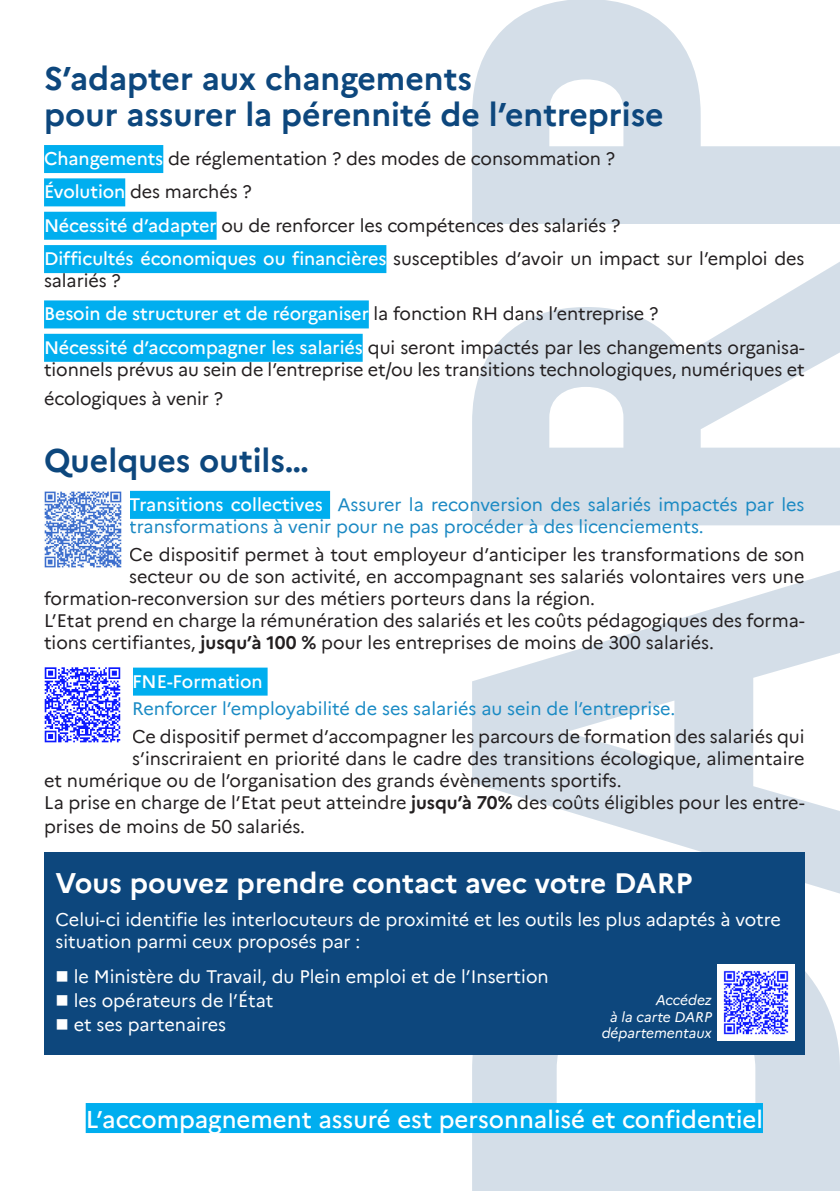
<style>
.page{position:relative;width:840px;height:1191px;background:#fff}
.page>*{position:absolute;margin:0;border:0;box-sizing:border-box;transform-origin:0 0}
.t1{font:700 32px/36px "Marianne";color:#0d477d}
.t2{font:700 28px "Marianne";color:#fff}
.t3{font:500 24px "Marianne";color:#fff}
.t4{font:18px/22px "Marianne";color:#231f20}
.t5{font:18px/21.6px "Marianne";color:#fff}
.t6{font:18px/22px "Marianne";color:#1b89c3}
.t7{font:500 18px "Marianne";letter-spacing:-.005em;color:#fff}
.t8{font:18px "Marianne";color:#198ac4}
.t9{font:italic 14px/16.8px "Marianne";color:#fff;text-align:right}
.s1{font-weight:500;color:#fff}
.s2{font-weight:400;color:#231f20}
.s3{font-weight:700}
</style>
<div class="page">
<svg style="left:472px;top:0;width:367px;height:1191px;fill:#d4dee8"></svg>
<div style="left:44px;top:852px;width:760px;height:202px;background:#0d477d"></div>
<div style="left:44px;top:145px;width:119px;height:28px;background:#00aeef"></div>
<div style="left:44px;top:178px;width:81px;height:28px;background:#00aeef"></div>
<div style="left:44px;top:212px;width:172px;height:28px;background:#00aeef"></div>
<div style="left:44px;top:245px;width:342px;height:28px;background:#00aeef"></div>
<div style="left:44px;top:300px;width:324px;height:28px;background:#00aeef"></div>
<div style="left:44px;top:334px;width:318px;height:28px;background:#00aeef"></div>
<div style="left:129px;top:491px;width:201px;height:28px;background:#00aeef"></div>
<div style="left:132px;top:667px;width:135px;height:28px;background:#00aeef"></div>
<div style="left:86px;top:1103px;width:676px;height:30px;background:#00aeef"></div>
<img style="left:44px;top:491px;width:78px;height:77px">
<img style="left:44px;top:667px;width:77px;height:76px">
<img style="left:717px;top:964px;width:76px;height:76px">
<p class="t1" style="left:44px;top:58px;width:621px">S’adapter aux changements<br>pour assurer la pérennité de l’entreprise</p>
<p class="t4" style="left:44px;top:146px;width:572px"><span class="s1">Changements</span> de réglementation ? des modes de consommation ?</p>
<p class="t4" style="left:44px;top:179px;width:209px"><span class="s1">Évolution</span> des marchés ?</p>
<p class="t4" style="left:44px;top:213px;width:577px"><span class="s1">Nécessité d’adapter</span> ou de renforcer les compétences des salariés ?</p>
<p class="t4" style="left:44px;top:246px;width:761px"><span class="s1">Difficultés économiques ou financières</span> susceptibles d’avoir un impact sur l’emploi des salariés ?</p>
<p class="t7" style="left:44px;top:300px;width:615px">Besoin de structurer et de réorganiser <span class="s2">la fonction RH dans l’entreprise ?</span></p>
<p class="t4" style="left:44px;top:335px;width:761px"><span class="s1">Nécessité d’accompagner les salariés</span> qui seront impactés par les changements organisa&shy;tionnels prévus au sein de l’entreprise et/ou les transitions technologiques, numériques et</p>
<p class="t4" style="left:44px;top:386px;width:180px">écologiques à venir ?</p>
<p class="t1" style="left:44px;top:440px;width:266px">Quelques outils…</p>
<p class="t6" style="left:129px;top:492px;width:676px"><span class="s1">Transitions collectives</span> Assurer la reconversion des salariés impactés par les transformations à venir pour ne pas procéder à des licenciements.</p>
<p class="t4" style="left:129px;top:542px;width:676px">Ce dispositif permet à tout employeur d’anticiper les transformations de son</p>
<p class="t4" style="left:129px;top:564px;width:676px">secteur ou de son activité, en accompagnant ses salariés volontaires vers une</p>
<p class="t4" style="left:44px;top:586px;width:552px">formation-reconversion sur des métiers porteurs dans la région.</p>
<p class="t4" style="left:44px;top:608px;width:761px">L’Etat prend en charge la rémunération des salariés et les coûts pédagogiques des forma&shy;tions certifiantes, <span class="s3">jusqu’à 100 %</span> pour les entreprises de moins de 300 salariés.</p>
<p class="t7" style="left:132px;top:667px;width:132px">FNE-Formation</p>
<p class="t8" style="left:132px;top:695px;width:544px">Renforcer l’employabilité de ses salariés au sein de l’entreprise.</p>
<p class="t4" style="left:132px;top:724px;width:673px">Ce dispositif permet d’accompagner les parcours de formation des salariés qui</p>
<p class="t4" style="left:132px;top:746px;width:673px">s’inscriraient en priorité dans le cadre des transitions écologique, alimentaire</p>
<p class="t4" style="left:44px;top:768px;width:578px">et numérique ou de l’organisation des grands évènements sportifs.</p>
<p class="t4" style="left:44px;top:789px;width:761px;line-height:24px">La prise en charge de l’Etat peut atteindre <span class="s3">jusqu’à 70%</span> des coûts éligibles pour les entre&shy;prises de moins de 50 salariés.</p>
<p class="t2" style="left:55px;top:861px;width:638px">Vous pouvez prendre contact avec votre DARP</p>
<p class="t5" style="left:55px;top:907px;width:726px">Celui-ci identifie les interlocuteurs de proximité et les outils les plus adaptés à votre situation parmi ceux proposés par :</p>
<p class="t5" style="left:55px;top:964px;width:494px">■ le Ministère du Travail, du Plein emploi et de l’Insertion</p>
<p class="t5" style="left:55px;top:988px;width:219px">■ les opérateurs de l’État</p>
<p class="t5" style="left:55px;top:1012px;width:172px">■ et ses partenaires</p>
<p class="t9" style="left:601px;top:990px;width:112px">Accédez<br>à la carte DARP départementaux</p>
<p class="t3" style="left:86px;top:1101px;width:678px">L’accompagnement assuré est personnalisé et confidentiel</p>
</div>
